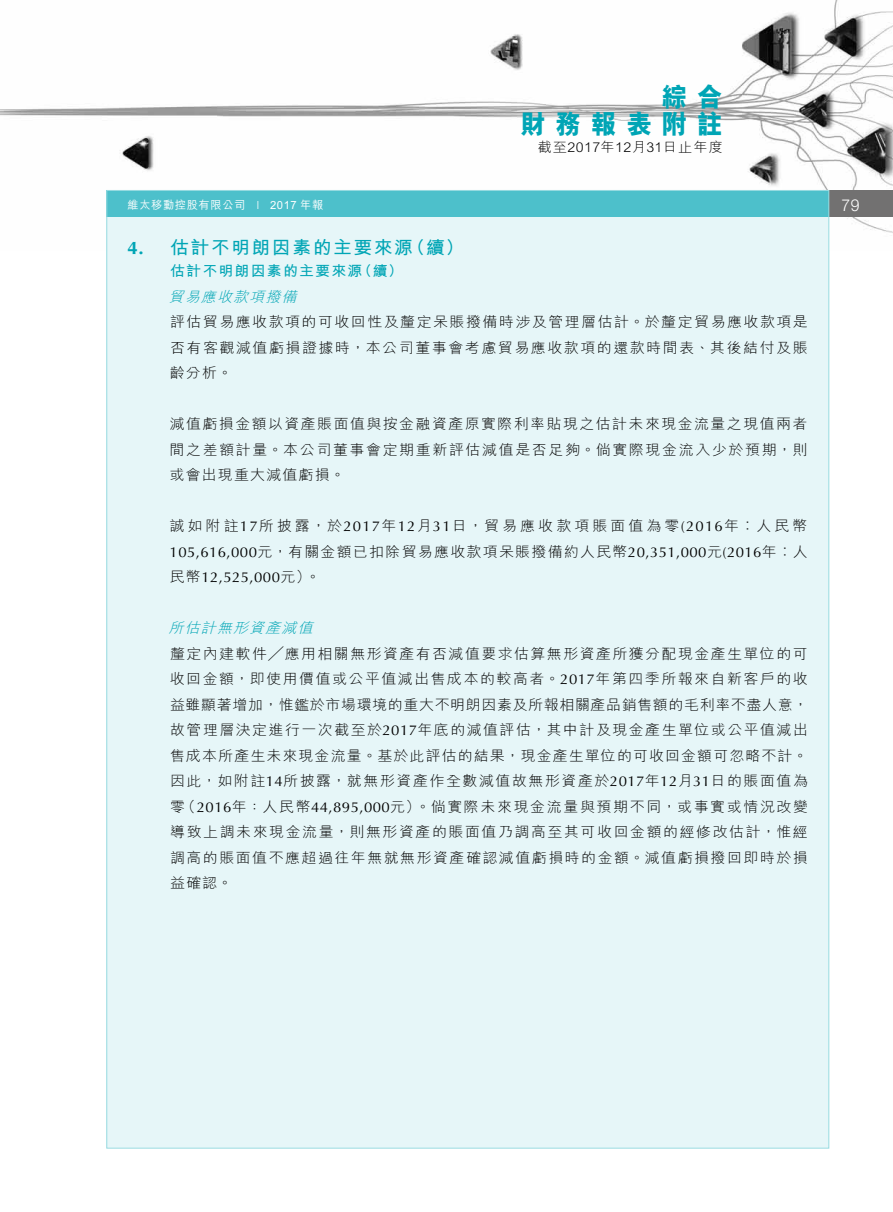
<style>
.page{position:relative;width:893px;height:1212px;background:#fff}
.page>*{position:absolute;margin:0;border:0;box-sizing:border-box;transform-origin:0 0}
.t1{font:800 27px/27px "M Hei HK";letter-spacing:.38em;color:#00a5b5;text-align:right;scale:.95 1}
.t2{font:700 18px "M Hei HK";letter-spacing:.08em;color:#00a5b5;scale:1.05 1}
.t3{font:300 16.5px "Helvetica Neue LT Std";color:#fff;scale:.95 1}
.t4{font:300 14.25px/25.5px "M Hei HK";letter-spacing:.105em;color:#000;text-align:justify;scale:1.05 1}
.t5{font:300 14.25px/25.5px "M Hei HK";letter-spacing:.085em;color:#000;scale:1.05 1}
.t6{font:italic 300 14.25px "M Hei HK";color:#00a5b5;scale:1.05 1}
.t7{font:700 14.25px "M Hei HK";letter-spacing:.08em;color:#00a5b5;scale:1.05 1}
.t8{font:14.25px "Optima LT Std";letter-spacing:.03em;color:#000;scale:1.05 1}
.t9{font:300 13.5px "M Hei HK";letter-spacing:.03em;color:#000;scale:1.05 1}
.t10{font:500 11.25px "M Hei HK";letter-spacing:.055em;color:#fff}
.s1{font-family:"Helvetica Neue LT Std";font-weight:300}
.s2{font-family:"Optima LT Std"}
.s3{font-family:"Optima LT Std";font-weight:400}
.s4{font-family:"M Hei HK";font-weight:300}
</style>
<div class="page">
<img style="left:0;top:0;width:893px;height:251px">
<div style="left:107px;top:190px;width:722px;height:958px;background:#e6f6f8"></div>
<div style="left:829px;top:190px;width:64px;height:27px;background:#727171"></div>
<div style="left:107px;top:190px;width:722px;height:27px;background:#4dc0cb"></div>
<h1 class="t1" style="left:520px;top:84px;width:215px">綜合<br>財務報表附註</h1>
<p class="t9" style="left:538px;top:137px;width:178px">截至2017年12月31日止年度</p>
<p class="t10" style="left:128px;top:197px;width:197px">維太移動控股有限公司 <span class="s1">I</span> 2017 年報</p>
<p class="t3" style="left:841px;top:195px;width:20px">79</p>
<p class="t2" style="left:128px;top:234px;width:322px"><span class="s2">4.</span> 估計不明朗因素的主要來源（續）</p>
<p class="t7" style="left:170px;top:261px;width:223px">估計不明朗因素的主要來源（續）</p>
<p class="t6" style="left:169px;top:287px;width:128px">貿易應收款項撥備</p>
<p class="t4" style="left:170px;top:309px;width:609px">評估貿易應收款項的可收回性及釐定呆賬撥備時涉及管理層估計。於釐定貿易應收款項是否有客觀減值虧損證據時，本公司董事會考慮貿易應收款項的還款時間表、其後結付及賬齡分析。</p>
<p class="t4" style="left:170px;top:411px;width:609px">減值虧損金額以資產賬面值與按金融資產原實際利率貼現之估計未來現金流量之現值兩者間之差額計量。本公司董事會定期重新評估減值是否足夠。倘實際現金流入少於預期，則或會出現重大減值虧損。</p>
<p class="t5" style="left:170px;top:513px;width:609px">誠如附註<span class="s3">17</span>所披露，於<span class="s3">2017</span>年<span class="s3">12</span>月<span class="s3">31</span>日，貿易應收款項賬面值為零<span class="s3">(2016</span>年︰人民幣<br><span class="s3">105,616,000</span>元，有關金額已扣除貿易應收款項呆賬撥備約人民幣<span class="s3">20,351,000</span>元<span class="s3">(2016</span>年︰人</p>
<p class="t8" style="left:170px;top:569px;width:145px"><span class="s4">民幣</span>12,525,000<span class="s4">元）。</span></p>
<p class="t6" style="left:169px;top:618px;width:143px">所估計無形資產減值</p>
<p class="t4" style="left:170px;top:640px;width:609px">釐定內建軟件╱應用相關無形資產有否減值要求估算無形資產所獲分配現金產生單位的可收回金額，即使用價值或公平值減出售成本的較高者。<span class="s3">2017</span>年第四季所報來自新客戶的收益雖顯著增加，惟鑑於市場環境的重大不明朗因素及所報相關產品銷售額的毛利率不盡人意，故管理層決定進行一次截至於<span class="s3">2017</span>年底的減值評估，其中計及現金產生單位或公平值減出售成本所產生未來現金流量。基於此評估的結果，現金產生單位的可收回金額可忽略不計。因此，如附註<span class="s3">14</span>所披露，就無形資產作全數減值故無形資產於<span class="s3">2017</span>年<span class="s3">12</span>月<span class="s3">31</span>日的賬面值為零（<span class="s3">2016</span>年：人民幣<span class="s3">44,895,000</span>元）。倘實際未來現金流量與預期不同，或事實或情況改變導致上調未來現金流量，則無形資產的賬面值乃調高至其可收回金額的經修改估計，惟經調高的賬面值不應超過往年無就無形資產確認減值虧損時的金額。減值虧損撥回即時於損益確認。</p>
</div>
